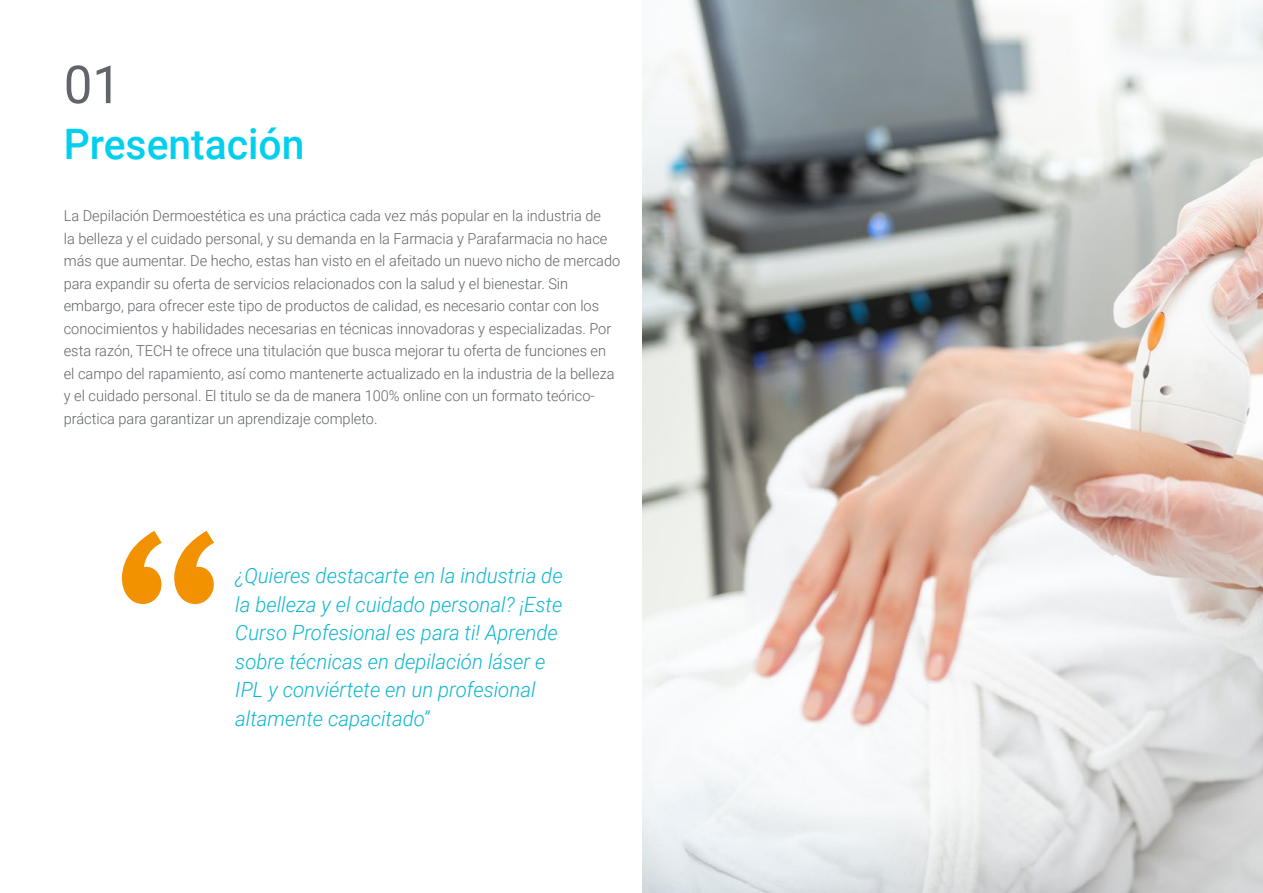
<style>
.page{position:relative;width:1263px;height:893px;background:#fff}
.page>*{position:absolute;margin:0;border:0;box-sizing:border-box;transform-origin:0 0}
.t1{font:52.5px "Roboto";color:#61646a}
.t2{font:500 42px "Roboto";color:#01cfee}
.t3{font:italic 300 21px/28.5px "Roboto";color:#0fb6cf}
.t4{font:300 15px/22.5px "Roboto";color:#61646a}
</style>
<div class="page">
<svg style="left:122px;top:531px;width:92px;height:73px"></svg>
<img style="left:642px;top:0;width:621px;height:893px">
<h1 class="t1" style="left:64px;top:48px;width:59px">01</h1>
<h2 class="t2" style="left:64px;top:115px;width:242px">Presentación</h2>
<p class="t4" style="left:64px;top:204px;width:558px">La Depilación Dermoestética es una práctica cada vez más popular en la industria de<br>la belleza y el cuidado personal, y su demanda en la Farmacia y Parafarmacia no hace más que aumentar. De hecho, estas han visto en el afeitado un nuevo nicho de mercado para expandir su oferta de servicios relacionados con la salud y el bienestar. Sin embargo, para ofrecer este tipo de productos de calidad, es necesario contar con los conocimientos y habilidades necesarias en técnicas innovadoras y especializadas. Por esta razón, TECH te ofrece una titulación que busca mejorar tu oferta de funciones en el campo del rapamiento, así como mantenerte actualizado en la industria de la belleza y el cuidado personal. El titulo se da de manera 100% online con un formato teórico&shy;práctica para garantizar un aprendizaje completo.</p>
<h3 class="t3" style="left:235px;top:561px;width:329px">¿Quieres destacarte en la industria de la belleza y el cuidado personal? ¡Este Curso Profesional es para ti! Aprende sobre técnicas en depilación láser e IPL y conviértete en un profesional altamente capacitado”</h3>
</div>
